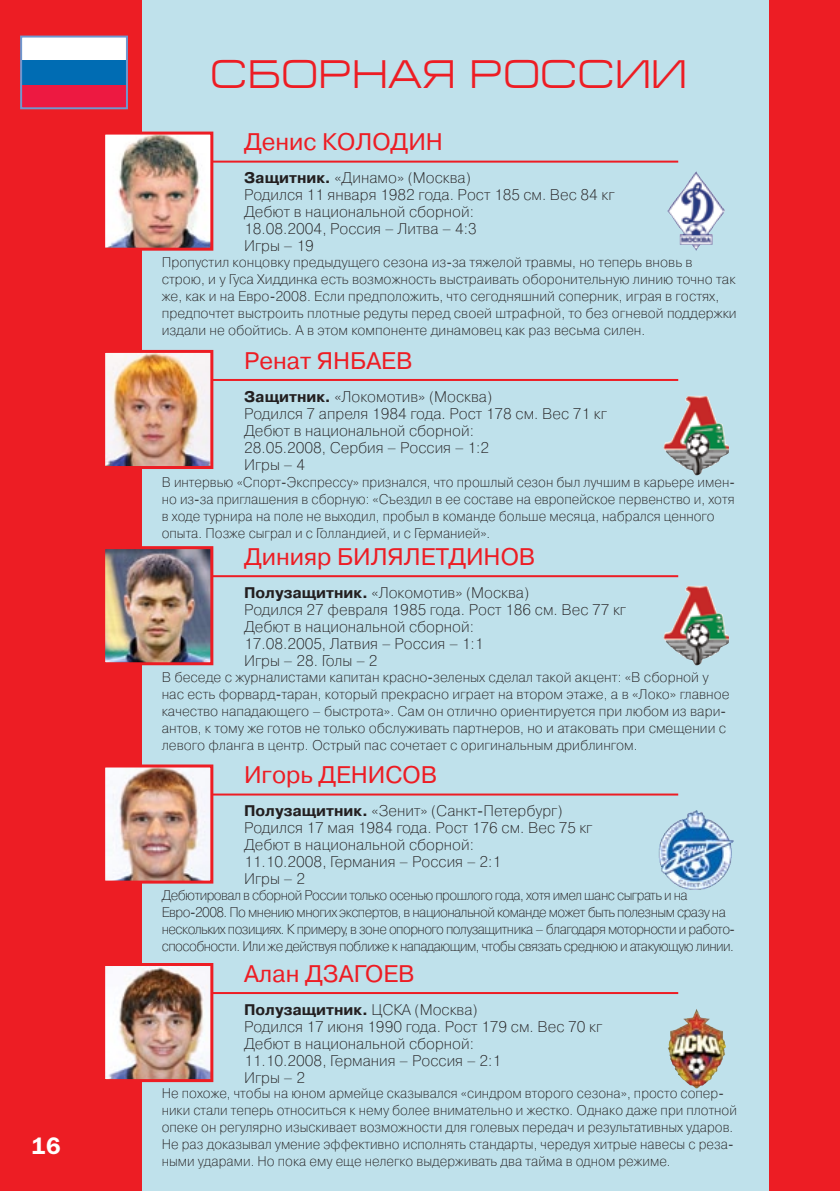
<style>
.page{position:relative;width:840px;height:1191px;background:#fff}
.page>*{position:absolute;margin:0;border:0;box-sizing:border-box;transform-origin:0 0}
.t1{font:40px "Europe Extended C";letter-spacing:.02em;color:#ed1d24}
.t2{font:24px "Pragmatica C";color:#ed1d24}
.t3{font:24px "Franklin Gothic Demi C";color:#fff}
.t4{font:15.4px/17px "Pragmatica Light C";color:#231f20}
.t5{font:700 15.4px "Pragmatica C";color:#231f20}
.t6{font:14px/17px "Pragmatica Light C";color:#231f20}
.t7{font:14px/17px "Pragmatica Light C";letter-spacing:-.04em;color:#231f20}
.s1{font-family:"Pragmatica C";font-weight:700}
.s2{font-family:"Pragmatica Light C";font-weight:400}
</style>
<div class="page">
<div style="left:0;top:0;width:839px;height:1191px;background:#ed1d24"></div>
<div style="left:142px;top:0;width:626px;height:1191px;background:#bfe1eb"></div>
<div style="left:23px;top:39px;width:102px;height:21px;background:#fff"></div>
<div style="left:21px;top:84px;width:106px;height:24px;background:#ed1941"></div>
<div style="left:21px;top:60px;width:106px;height:24px;background:#006cb3"></div>
<div style="left:20px;top:36px;width:108px;height:73px;border:2px solid #7097cf"></div>
<img style="left:106px;top:136px;width:103px;height:111px">
<div style="left:102px;top:132px;width:111px;height:119px;border:3px solid #ed1d24"></div>
<hr style="left:212px;top:161px;width:465px;height:2px;background:#ed1d24">
<img style="left:667px;top:171px;width:57px;height:80px">
<img style="left:106px;top:967px;width:103px;height:111px">
<div style="left:102px;top:963px;width:111px;height:119px;border:3px solid #ed1d24"></div>
<hr style="left:212px;top:992px;width:465px;height:2px;background:#ed1d24">
<img style="left:668px;top:1009px;width:57px;height:79px">
<img style="left:106px;top:354px;width:103px;height:111px">
<div style="left:102px;top:350px;width:111px;height:119px;border:3px solid #ed1d24"></div>
<hr style="left:212px;top:379px;width:465px;height:2px;background:#ed1d24">
<img style="left:663px;top:396px;width:65px;height:79px">
<img style="left:106px;top:550px;width:103px;height:111px">
<div style="left:102px;top:546px;width:111px;height:119px;border:3px solid #ed1d24"></div>
<hr style="left:212px;top:575px;width:465px;height:2px;background:#ed1d24">
<img style="left:663px;top:586px;width:65px;height:79px">
<img style="left:106px;top:768px;width:103px;height:111px">
<div style="left:102px;top:764px;width:111px;height:119px;border:3px solid #ed1d24"></div>
<hr style="left:212px;top:793px;width:465px;height:2px;background:#ed1d24">
<img style="left:658px;top:810px;width:75px;height:79px">
<h2 class="t3" style="left:31px;top:1132px;width:31px">16</h2>
<h1 class="t1" style="left:210px;top:53px;width:477px">СБОРНАЯ РОССИИ</h1>
<h2 class="t2" style="left:244px;top:129px;width:200px">Денис КОЛОДИН</h2>
<p class="t4" style="left:244px;top:169px;width:372px"><span class="s1">Защитник.</span> «Динамо» (Москва)<br>Родился 11 января 1982 года. Рост 185 см. Вес 84 кг<br>Дебют в национальной сборной:<br>18.08.2004, Россия – Литва – 4:3<br>Игры – 19</p>
<p class="t6" style="left:162px;top:254px;width:576px">Пропустил концовку предыдущего сезона из-за тяжелой травмы, но теперь вновь в строю, и у Гуса Хиддинка есть возможность выстраивать оборонительную линию точно так же, как и на Евро-2008. Если предположить, что сегодняшний соперник, играя в гостях, предпочтет выстроить плотные редуты перед своей штрафной, то без огневой поддержки издали не обойтись. А в этом компоненте динамовец как раз весьма силен.</p>
<h2 class="t2" style="left:244px;top:347px;width:170px">Ренат ЯНБАЕВ</h2>
<p class="t4" style="left:244px;top:388px;width:364px"><span class="s1">Защитник.</span> «Локомотив» (Москва)<br>Родился 7 апреля 1984 года. Рост 178 см. Вес 71 кг<br>Дебют в национальной сборной:<br>28.05.2008, Сербия – Россия – 1:2<br>Игры – 4</p>
<p class="t6" style="left:162px;top:474px;width:574px">В интервью «Спорт-Экспрессу» признался, что прошлый сезон был лучшим в карьере имен&shy;но из-за приглашения в сборную: «Съездил в ее составе на европейское первенство и, хотя в ходе турнира на поле не выходил, пробыл в команде больше месяца, набрался ценного опыта. Позже сыграл и с Голландией, и с Германией».</p>
<h2 class="t2" style="left:244px;top:543px;width:293px">Динияр БИЛЯЛЕТДИНОВ</h2>
<p class="t4" style="left:244px;top:584px;width:383px"><span class="s1">Полузащитник.</span> «Локомотив» (Москва)<br>Родился 27 февраля 1985 года. Рост 186 см. Вес 77 кг Дебют в национальной сборной:<br>17.08.2005, Латвия – Россия – 1:1<br>Игры – 28. Голы – 2</p>
<p class="t6" style="left:162px;top:669px;width:569px">В беседе с журналистами капитан красно-зеленых сделал такой акцент: «В сборной у нас есть форвард-таран, который прекрасно играет на втором этаже, а в «Локо» главное качество нападающего – быстрота». Сам он отлично ориентируется при любом из вари&shy;антов, к тому же готов не только обслуживать партнеров, но и атаковать при смещении с левого фланга в центр. Острый пас сочетает с оригинальным дриблингом.</p>
<h2 class="t2" style="left:244px;top:761px;width:195px">Игорь ДЕНИСОВ</h2>
<p class="t4" style="left:244px;top:802px;width:350px"><span class="s1">Полузащитник.</span> «Зенит» (Санкт-Петербург)<br>Родился 17 мая 1984 года. Рост 176 см. Вес 75 кг<br>Дебют в национальной сборной:<br>11.10.2008, Германия – Россия – 2:1<br>Игры – 2</p>
<p class="t7" style="left:162px;top:886px;width:574px">Дебютировал в сборной России только осенью прошлого года, хотя имел шанс сыграть и на Евро-2008. По мнению многих экспертов, в национальной команде может быть полезным сразу на нескольких позициях. К примеру, в зоне опорного полузащитника – благодаря моторности и работо&shy;способности. Или же действуя поближе к нападающим, чтобы связать среднюю и атакующую линии.</p>
<h2 class="t2" style="left:244px;top:960px;width:172px">Алан ДЗАГОЕВ</h2>
<p class="t5" style="left:244px;top:1000px;width:235px">Полузащитник. <span class="s2">ЦСКА (Москва)</span></p>
<p class="t4" style="left:244px;top:1018px;width:359px">Родился 17 июня 1990 года. Рост 179 см. Вес 70 кг<br>Дебют в национальной сборной:<br>11.10.2008, Германия – Россия – 2:1<br>Игры – 2</p>
<p class="t6" style="left:162px;top:1084px;width:576px">Не похоже, чтобы на юном армейце сказывался «синдром второго сезона», просто сопер&shy;ники стали теперь относиться к нему более внимательно и жестко. Однако даже при плотной опеке он регулярно изыскивает возможности для голевых передач и результативных ударов.<br>Не раз доказывал умение эффективно исполнять стандарты, чередуя хитрые навесы с реза&shy;ными ударами. Но пока ему еще нелегко выдерживать два тайма в одном режиме.</p>
</div>
